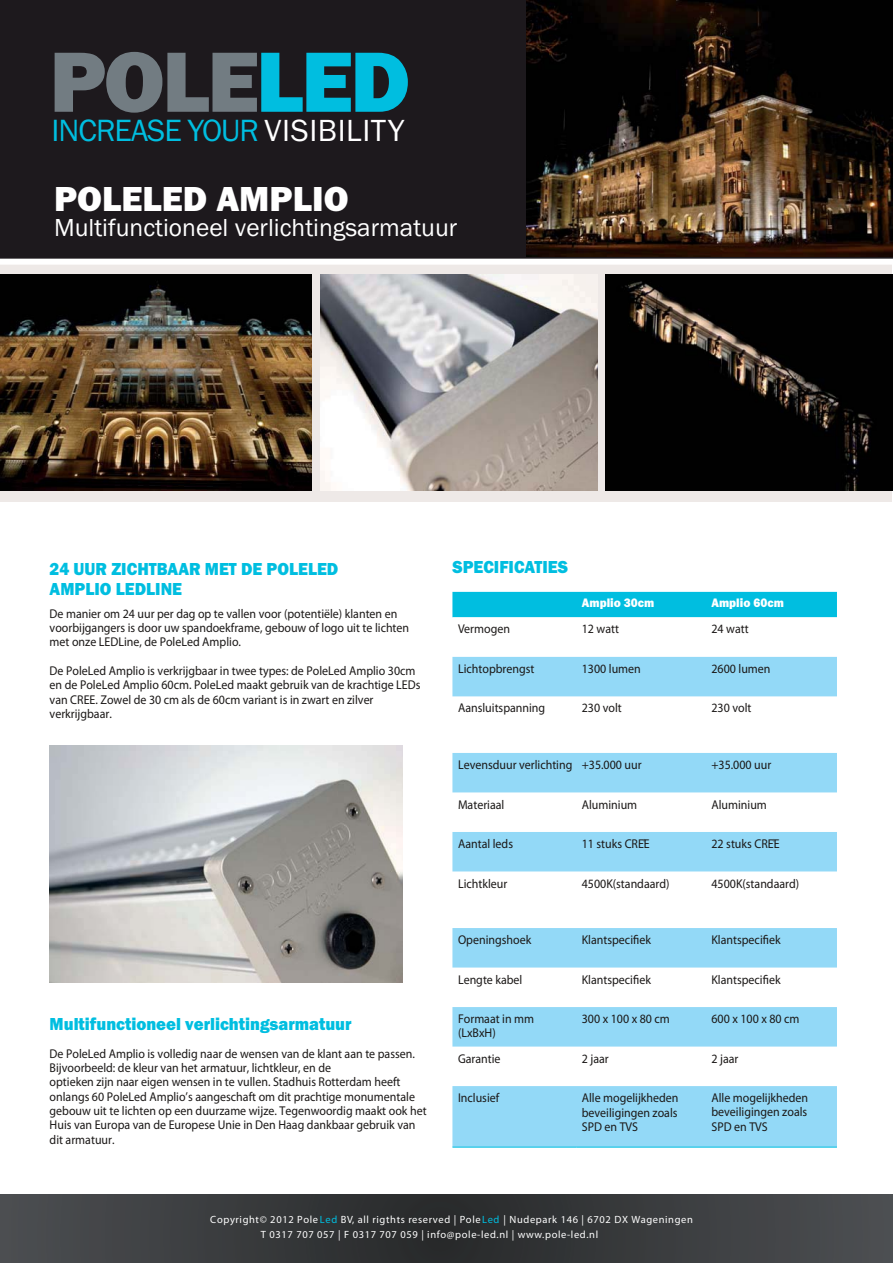
<style>
.page{position:relative;width:893px;height:1263px;background:#fff}
.page>*{position:absolute;margin:0;border:0;box-sizing:border-box;transform-origin:0 0}
.t1{font:800 88.5px "Franklin Gothic";letter-spacing:-.03em;color:#727c82}
.t2{font:800 36px "Franklin Gothic";color:#fff}
.t3{font:31.8px "Franklin Gothic";letter-spacing:-.03em;color:#00bee0}
.t4{font:25.5px "Franklin Gothic";color:#fff}
.t5{font:800 18px/20.2px "Franklin Gothic";color:#00bee0;scale:.94 1}
.t6{font:300 condensed 12.75px/14.4px "Univers";color:#1b1817;scale:.94 1}
.t7{font:800 12.75px "Franklin Gothic";color:#fff;scale:.94 1}
.t8{font:500 10.5px/15px "Helvetica Neue LT Pro";letter-spacing:.06em;color:#fff}
.s1{color:#00bee0}
.s2{font-size:31.65px;color:#fff}
</style>
<div class="page">
<div style="left:0;top:231px;width:892px;height:270px;background:#eee9e7"></div>
<div style="left:0;top:0;width:892px;height:262px;background:#1d191d"></div>
<svg style="left:0;top:1195px;width:892px;height:67px;background:#3a3c3e"></svg>
<div style="left:452px;top:592px;width:385px;height:25px;background:#00bee0"></div>
<svg style="left:452px;top:617px;width:385px;height:40px"></svg>
<svg style="left:452px;top:657px;width:385px;height:490px;fill:#93d9f7"></svg>
<hr style="left:452px;top:1147px;width:124px;height:1px;background:#00bee0">
<hr style="left:576px;top:1147px;width:261px;height:1px;background:#00bee0">
<div style="left:0;top:259px;width:892px;height:6px;background:#fff"></div>
<img style="left:50px;top:746px;width:352px;height:236px">
<img style="left:320px;top:275px;width:278px;height:215px">
<img style="left:527px;top:0;width:365px;height:256px">
<img style="left:0;top:275px;width:311px;height:215px">
<img style="left:606px;top:275px;width:286px;height:215px">
<h1 class="t1" style="left:49px;top:51px;width:362px">POLE<span class="s1">LED</span></h1>
<h3 class="t3" style="left:52px;top:119px;width:354px">INCREASE YOUR <span class="s2">VISIBILITY</span></h3>
<h2 class="t2" style="left:54px;top:186px;width:296px">POLELED AMPLIO</h2>
<h3 class="t4" style="left:54px;top:218px;width:405px">Multifunctioneel verlichtingsarmatuur</h3>
<h3 class="t5" style="left:50px;top:560px;width:309px">24 UUR ZICHTBAAR MET DE POLELED<br>AMPLIO LEDLINE</h3>
<p class="t6" style="left:50px;top:607px;width:384px">De manier om 24 uur per dag op te vallen voor (potentiële) klanten en voorbijgangers is door uw spandoekframe, gebouw of logo uit te lichten met onze LEDLine, de PoleLed Amplio.</p>
<p class="t6" style="left:50px;top:665px;width:396px">De PoleLed Amplio is verkrijgbaar in twee types: de PoleLed Amplio 30cm en de PoleLed Amplio 60cm. PoleLed maakt gebruik van de krachtige LEDs van CREE. Zowel de 30 cm als de 60cm variant is in zwart en zilver verkrijgbaar.</p>
<h3 class="t5" style="left:50px;top:1015px;width:323px">Multifunctioneel verlichtingsarmatuur</h3>
<p class="t6" style="left:50px;top:1047px;width:402px">De PoleLed Amplio is volledig naar de wensen van de klant aan te passen.<br>Bijvoorbeeld: de kleur van het armatuur, lichtkleur, en de<br>optieken zijn naar eigen wensen in te vullen. Stadhuis Rotterdam heeft onlangs 60 PoleLed Amplio’s aangeschaft om dit prachtige monumentale gebouw uit te lichten op een duurzame wijze. Tegenwoordig maakt ook het Huis van Europa van de Europese Unie in Den Haag dankbaar gebruik van dit armatuur.</p>
<h3 class="t5" style="left:452px;top:559px;width:124px">SPECIFICATIES</h3>
<p class="t7" style="left:582px;top:598px;width:79px">Amplio 30cm</p>
<p class="t7" style="left:711px;top:598px;width:79px">Amplio 60cm</p>
<p class="t6" style="left:458px;top:623px;width:57px">Vermogen</p>
<p class="t6" style="left:582px;top:623px;width:41px">12 watt</p>
<p class="t6" style="left:711px;top:623px;width:41px">24 watt</p>
<p class="t6" style="left:458px;top:663px;width:83px">Lichtopbrengst</p>
<p class="t6" style="left:582px;top:663px;width:64px">1300 lumen</p>
<p class="t6" style="left:711px;top:663px;width:64px">2600 lumen</p>
<p class="t6" style="left:458px;top:702px;width:94px">Aansluitspanning</p>
<p class="t6" style="left:582px;top:702px;width:44px">230 volt</p>
<p class="t6" style="left:711px;top:702px;width:44px">230 volt</p>
<p class="t6" style="left:458px;top:759px;width:197px">Levensduur verlichting +35.000 uur</p>
<p class="t6" style="left:711px;top:759px;width:65px">+35.000 uur</p>
<p class="t6" style="left:458px;top:798px;width:51px">Materiaal</p>
<p class="t6" style="left:582px;top:798px;width:60px">Aluminium</p>
<p class="t6" style="left:711px;top:798px;width:60px">Aluminium</p>
<p class="t6" style="left:458px;top:838px;width:60px">Aantal leds</p>
<p class="t6" style="left:582px;top:838px;width:74px">11 stuks CREE<sup>®</sup></p>
<p class="t6" style="left:711px;top:838px;width:74px">22 stuks CREE<sup>®</sup></p>
<p class="t6" style="left:458px;top:877px;width:54px">Lichtkleur</p>
<p class="t6" style="left:582px;top:877px;width:95px">4500K(standaard)</p>
<p class="t6" style="left:711px;top:877px;width:95px">4500K(standaard)</p>
<p class="t6" style="left:458px;top:934px;width:79px">Openingshoek</p>
<p class="t6" style="left:582px;top:934px;width:75px">Klantspecifiek</p>
<p class="t6" style="left:711px;top:934px;width:75px">Klantspecifiek</p>
<p class="t6" style="left:458px;top:973px;width:70px">Lengte kabel</p>
<p class="t6" style="left:582px;top:973px;width:75px">Klantspecifiek</p>
<p class="t6" style="left:711px;top:973px;width:75px">Klantspecifiek</p>
<p class="t6" style="left:458px;top:1013px;width:83px">Formaat in mm (LxBxH)</p>
<p class="t6" style="left:582px;top:1013px;width:95px">300 x 100 x 80 cm</p>
<p class="t6" style="left:711px;top:1013px;width:95px">600 x 100 x 80 cm</p>
<p class="t6" style="left:458px;top:1052px;width:47px">Garantie</p>
<p class="t6" style="left:582px;top:1052px;width:30px">2 jaar</p>
<p class="t6" style="left:711px;top:1052px;width:30px">2 jaar</p>
<p class="t6" style="left:458px;top:1092px;width:45px">Inclusief</p>
<p class="t6" style="left:582px;top:1092px;width:104px;text-align:justify">Alle mogelijkheden beveiligingen zoals SPD en TVS</p>
<p class="t6" style="left:711px;top:1092px;width:104px;text-align:justify">Alle mogelijkheden beveiligingen zoals SPD en TVS</p>
<p class="t8" style="left:261px;top:1213px;width:434px;text-indent:-51px">Copyright© 2012 Pole<span class="s1">Led</span> BV, all rigthts reserved | Pole<span class="s1">Led</span> | Nudepark 146 | 6702 DX Wageningen<br>T 0317 707 057 | F 0317 707 059 | info@pole-led.nl | www.pole-led.nl</p>
</div>
